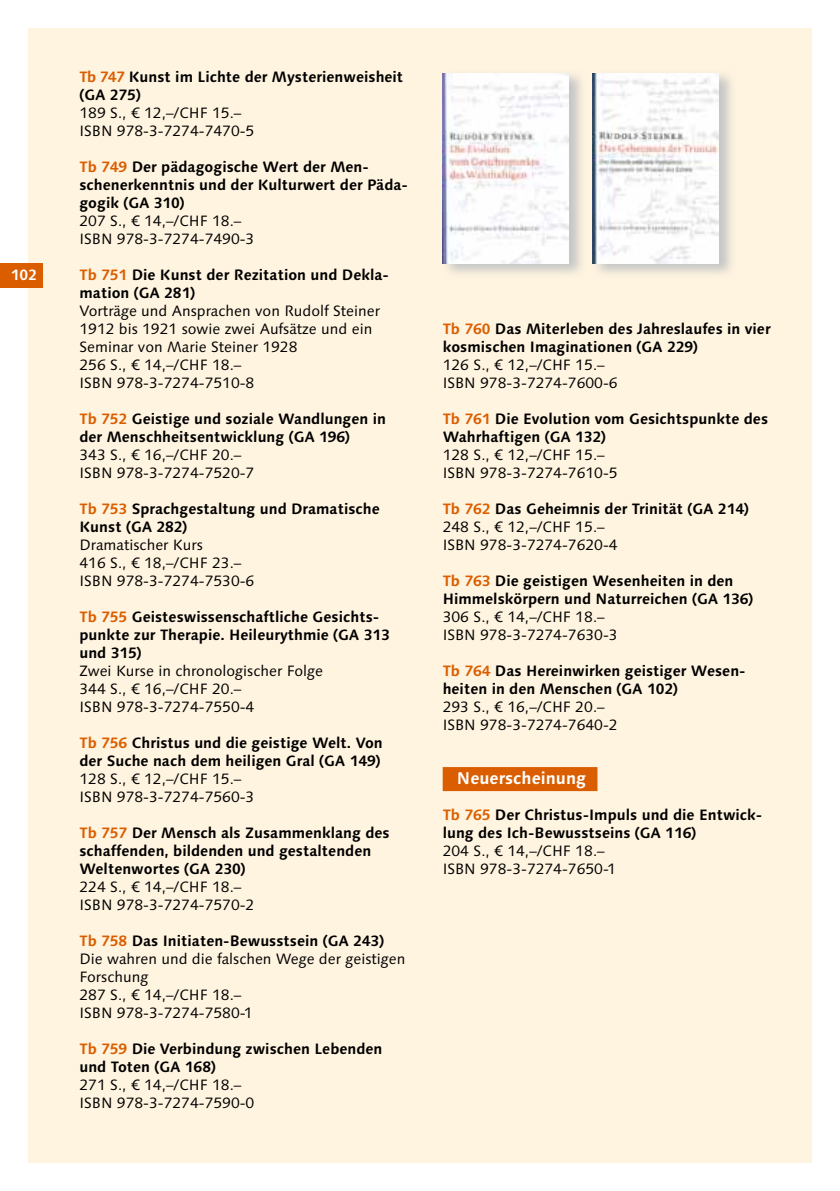
<style>
.page{position:relative;width:840px;height:1191px;background:#fff}
.page>*{position:absolute;margin:0;border:0;box-sizing:border-box;transform-origin:0 0}
.t1{font:700 17px "Linotype Syntax";color:#fff}
.t2{font:15px/18px "Linotype Syntax";color:#000}
.t3{font:700 15px/18px "Linotype Syntax";color:#000}
.t4{font:700 15px "Linotype Syntax";color:#fff}
.s1{color:#da5e00}
.s2{font-weight:700;color:#da5e00}
.s3{font-weight:700}
</style>
<div class="page">
<div style="left:28px;top:28px;width:783px;height:1134px;background:#fff4e0"></div>
<div style="left:0;top:264px;width:42px;height:24px;background:#da5e00"></div>
<div style="left:442px;top:767px;width:155px;height:24px;background:#da5e00"></div>
<svg style="left:447px;top:73px;width:135px;height:201px"></svg>
<img style="left:442px;top:73px;width:126px;height:190px">
<svg style="left:597px;top:73px;width:135px;height:201px"></svg>
<img style="left:592px;top:73px;width:125px;height:191px">
<p class="t4" style="left:11px;top:265px;width:28px">102</p>
<p class="t3" style="left:79px;top:68px;width:325px"><span class="s1">Tb 747</span> Kunst im Lichte der Mysterienweisheit (GA 275)</p>
<p class="t2" style="left:79px;top:104px;width:176px">189 S., € 12,–/CHF 15.–<br>ISBN 978-3-7274-7470-5</p>
<p class="t3" style="left:79px;top:158px;width:330px"><span class="s1">Tb 749</span> Der pädagogische Wert der Men&shy;schenerkenntnis und der Kulturwert der Päda&shy;gogik (GA 310)</p>
<p class="t2" style="left:79px;top:212px;width:176px">207 S., € 14,–/CHF 18.–<br>ISBN 978-3-7274-7490-3</p>
<p class="t3" style="left:79px;top:266px;width:311px"><span class="s1">Tb 751</span> Die Kunst der Rezitation und Dekla&shy;mation (GA 281)</p>
<p class="t2" style="left:79px;top:302px;width:302px">Vorträge und Ansprachen von Rudolf Steiner<br>1912 bis 1921 sowie zwei Aufsätze und ein<br>Seminar von Marie Steiner 1928<br>256 S., € 14,–/CHF 18.–<br>ISBN 978-3-7274-7510-8</p>
<p class="t3" style="left:79px;top:410px;width:308px"><span class="s1">Tb 752</span> Geistige und soziale Wandlungen in der Menschheitsentwicklung (GA 196)</p>
<p class="t2" style="left:79px;top:446px;width:176px">343 S., € 16,–/CHF 20.–<br>ISBN 978-3-7274-7520-7</p>
<p class="t3" style="left:79px;top:500px;width:302px"><span class="s1">Tb 753</span> Sprachgestaltung und Dramatische<br>Kunst (GA 282)</p>
<p class="t2" style="left:79px;top:536px;width:176px">Dramatischer Kurs<br>416 S., € 18,–/CHF 23.–<br>ISBN 978-3-7274-7530-6</p>
<p class="t3" style="left:79px;top:608px;width:312px"><span class="s1">Tb 755</span> Geisteswissenschaftliche Gesichts&shy;punkte zur Therapie. Heileurythmie (GA 313 und 315)</p>
<p class="t2" style="left:79px;top:662px;width:245px">Zwei Kurse in chronologischer Folge<br>344 S., € 16,–/CHF 20.–<br>ISBN 978-3-7274-7550-4</p>
<p class="t3" style="left:79px;top:734px;width:304px"><span class="s1">Tb 756</span> Christus und die geistige Welt. Von der Suche nach dem heiligen Gral (GA 149)</p>
<p class="t2" style="left:79px;top:770px;width:176px">128 S., € 12,–/CHF 15.–<br>ISBN 978-3-7274-7560-3</p>
<p class="t3" style="left:79px;top:824px;width:311px"><span class="s1">Tb 757</span> Der Mensch als Zusammenklang des schaffenden, bildenden und gestaltenden<br>Weltenwortes (GA 230)</p>
<p class="t2" style="left:79px;top:878px;width:176px">224 S., € 14,–/CHF 18.–<br>ISBN 978-3-7274-7570-2</p>
<p class="t2" style="left:79px;top:932px;width:327px"><span class="s2">Tb 758</span> <span class="s3">Das Initiaten-Bewusstsein (GA 243)<br></span>Die wahren und die falschen Wege der geistigen<br>Forschung<br>287 S., € 14,–/CHF 18.–<br>ISBN 978-3-7274-7580-1</p>
<p class="t3" style="left:79px;top:1040px;width:304px"><span class="s1">Tb 759</span> Die Verbindung zwischen Lebenden und Toten (GA 168)</p>
<p class="t2" style="left:79px;top:1076px;width:176px">271 S., € 14,–/CHF 18.–<br>ISBN 978-3-7274-7590-0</p>
<p class="t3" style="left:442px;top:320px;width:329px"><span class="s1">Tb 760</span> Das Miterleben des Jahreslaufes in vier kosmischen Imaginationen (GA 229)</p>
<p class="t2" style="left:442px;top:356px;width:176px">126 S., € 12,–/CHF 15.–<br>ISBN 978-3-7274-7600-6</p>
<p class="t3" style="left:442px;top:410px;width:327px"><span class="s1">Tb 761</span> Die Evolution vom Gesichtspunkte des<br>Wahrhaftigen (GA 132)</p>
<p class="t2" style="left:442px;top:446px;width:176px">128 S., € 12,–/CHF 15.–<br>ISBN 978-3-7274-7610-5</p>
<p class="t2" style="left:442px;top:500px;width:308px"><span class="s2">Tb 762</span> <span class="s3">Das Geheimnis der Trinität (GA 214)<br></span>248 S., € 12,–/CHF 15.–<br>ISBN 978-3-7274-7620-4</p>
<p class="t3" style="left:442px;top:572px;width:312px"><span class="s1">Tb 763</span> Die geistigen Wesenheiten in den<br>Himmelskörpern und Naturreichen (GA 136)</p>
<p class="t2" style="left:442px;top:608px;width:176px">306 S., € 14,–/CHF 18.–<br>ISBN 978-3-7274-7630-3</p>
<p class="t3" style="left:442px;top:662px;width:304px"><span class="s1">Tb 764</span> Das Hereinwirken geistiger Wesen&shy;heiten in den Menschen (GA 102)</p>
<p class="t2" style="left:442px;top:698px;width:176px">293 S., € 16,–/CHF 20.–<br>ISBN 978-3-7274-7640-2</p>
<p class="t1" style="left:456px;top:767px;width:131px">Neuerscheinung</p>
<p class="t3" style="left:442px;top:806px;width:321px"><span class="s1">Tb 765</span> Der Christus-Impuls und die Entwick&shy;lung des Ich-Bewusstseins (GA 116)</p>
<p class="t2" style="left:442px;top:842px;width:174px">204 S., € 14,–/CHF 18.–<br>ISBN 978-3-7274-7650-1</p>
</div>
